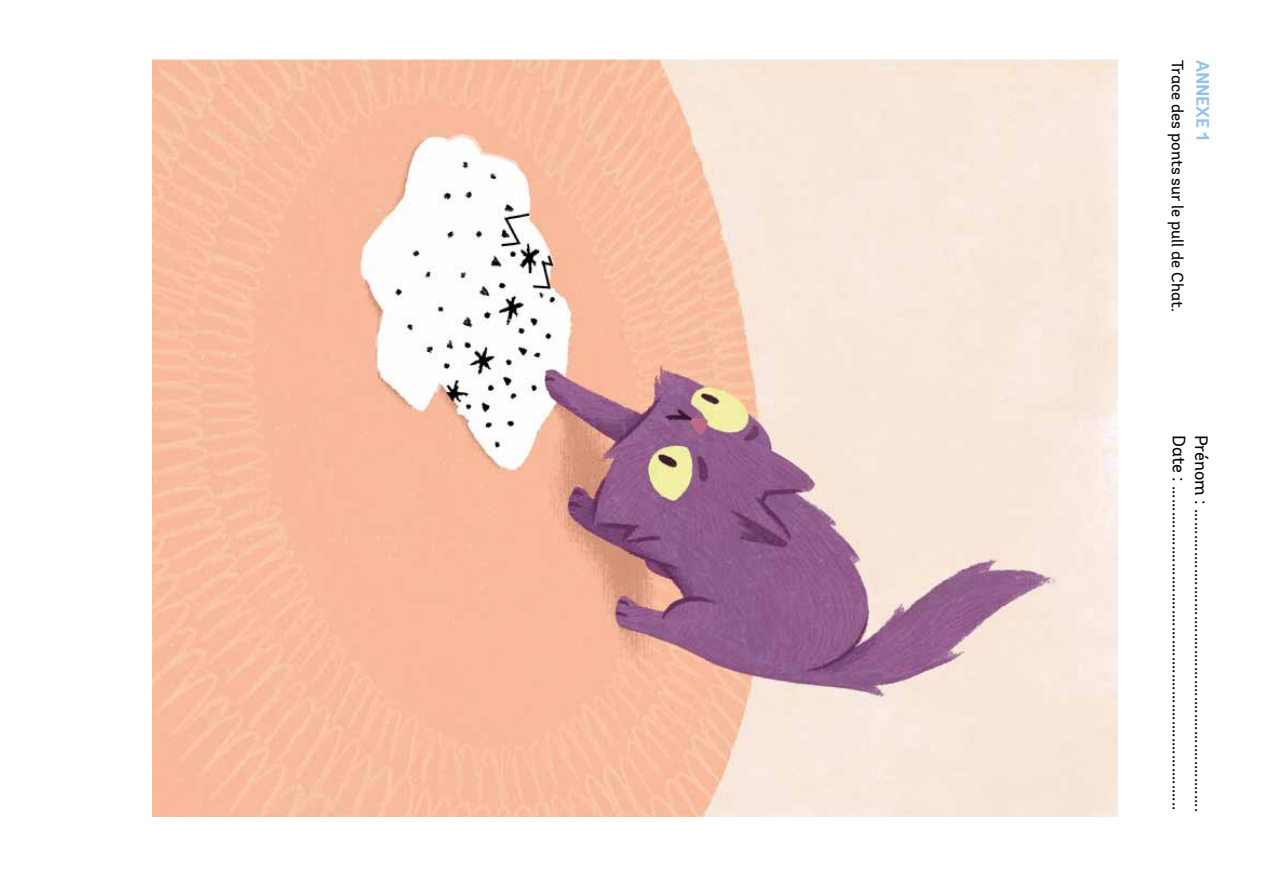
<style>
.page{position:relative;width:1263px;height:893px;background:#fff}
.page>*{position:absolute;margin:0;border:0;box-sizing:border-box;transform-origin:0 0}
.t1{font:18px "Andes";color:#000}
.t2{font:700 18px "Andes";letter-spacing:-.005em;color:#96c2e9}
.t3{font:16.5px "Andes";color:#000}
</style>
<div class="page">
<img style="left:153px;top:60px;width:964px;height:756px">
<p class="t3" style="left:1188px;top:60px;width:254px;rotate:90deg">Trace des ponts sur le pull de Chat.</p>
<p class="t2" style="left:1214px;top:60px;width:82px;rotate:90deg">ANNEXE 1</p>
<p class="t1" style="left:1190px;top:435px;width:377px;rotate:90deg">Date : ............................................................................</p>
<p class="t1" style="left:1212px;top:435px;width:379px;rotate:90deg">Prénom : .......................................................................</p>
</div>
